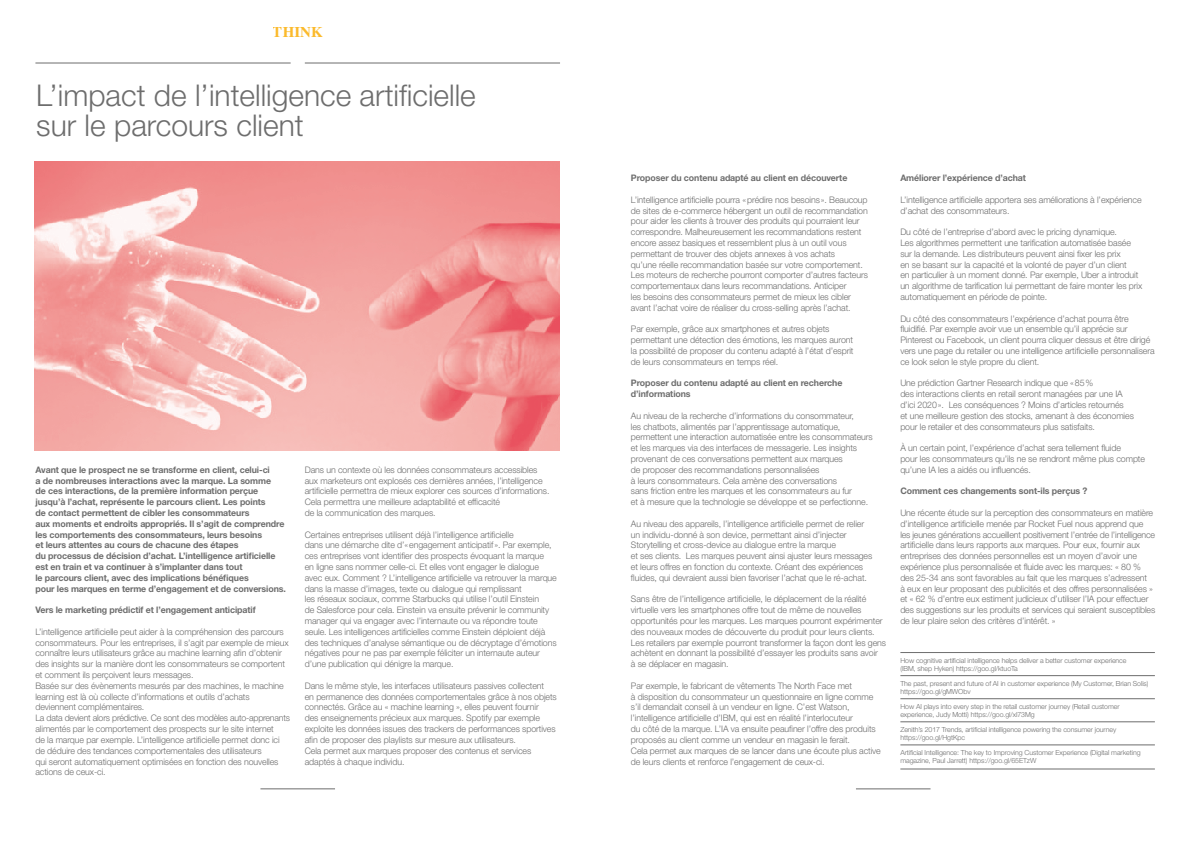
<style>
.page{position:relative;width:1191px;height:842px;background:#fff}
.page>*{position:absolute;margin:0;border:0;box-sizing:border-box;transform-origin:0 0}
.t1{font:300 30px/30px "Helvetica Neue LT Std";color:#6d6d6d}
.t2{font:700 15px "Times";color:#fbba2c}
.t3{font:300 9px/10.8px "Helvetica Neue LT Std";letter-spacing:-.01em;color:#6d6d6d}
.t4{font:700 9px/10.8px "Helvetica Neue LT Std";letter-spacing:-.01em;color:#6d6d6d}
.t5{font:300 7px/8px "Helvetica Neue LT Std";letter-spacing:-.01em;color:#6d6d6d}
</style>
<div class="page">
<hr style="left:260px;top:789px;width:75px;height:1px;background:#6d6d6d">
<hr style="left:35px;top:63px;width:256px;height:1px;background:#6d6d6d">
<hr style="left:305px;top:63px;width:255px;height:1px;background:#6d6d6d">
<hr style="left:856px;top:789px;width:74px;height:1px;background:#6d6d6d">
<hr style="left:900px;top:652px;width:254px;height:1px;background:#6d6d6d">
<hr style="left:900px;top:675px;width:254px;height:1px;background:#6d6d6d">
<hr style="left:900px;top:698px;width:254px;height:1px;background:#6d6d6d">
<hr style="left:900px;top:721px;width:254px;height:1px;background:#6d6d6d">
<hr style="left:900px;top:745px;width:254px;height:1px;background:#6d6d6d">
<hr style="left:900px;top:769px;width:254px;height:1px;background:#6d6d6d">
<img style="left:35px;top:162px;width:524px;height:289px">
<h2 class="t2" style="left:273px;top:18px;width:52px">THINK</h2>
<h1 class="t1" style="left:36px;top:79px;width:441px">L’impact de l’intelligence artificielle sur le parcours client</h1>
<p class="t4" style="left:35px;top:464px;width:252px">Avant que le prospect ne se transforme en client, celui-ci<br>a de nombreuses interactions avec la marque. La somme<br>de ces interactions, de la première information perçue jusqu’à l’achat, représente le parcours client. Les points<br>de contact permettent de cibler les consommateurs<br>aux moments et endroits appropriés. Il s’agit de comprendre les comportements des consommateurs, leurs besoins<br>et leurs attentes au cours de chacune des étapes<br>du processus de décision d’achat. L’intelligence artificielle est en train et va continuer à s’implanter dans tout<br>le parcours client, avec des implications bénéfiques<br>pour les marques en terme d’engagement et de conversions.</p>
<p class="t4" style="left:35px;top:604px;width:222px">Vers le marketing prédictif et l’engagement anticipatif</p>
<p class="t3" style="left:35px;top:626px;width:256px">L’intelligence artificielle peut aider à la compréhension des parcours consommateurs. Pour les entreprises, il s’agit par exemple de mieux connaître leurs utilisateurs grâce au machine learning afin d’obtenir des insights sur la manière dont les consommateurs se comportent et comment ils perçoivent leurs messages.<br>Basée sur des évènements mesurés par des machines, le machine learning est là où collecte d’informations et outils d’achats deviennent complémentaires.<br>La data devient alors prédictive. Ce sont des modèles auto-apprenants alimentés par le comportement des prospects sur le site internet<br>de la marque par exemple. L’intelligence artificielle permet donc ici de déduire des tendances comportementales des utilisateurs<br>qui seront automatiquement optimisées en fonction des nouvelles actions de ceux-ci.</p>
<p class="t3" style="left:305px;top:464px;width:246px">Dans un contexte où les données consommateurs accessibles aux marketeurs ont explosés ces dernières années, l’intelligence artificielle permettra de mieux explorer ces sources d’informations.<br>Cela permettra une meilleure adaptabilité et efficacité<br>de la communication des marques.</p>
<p class="t3" style="left:305px;top:529px;width:253px">Certaines entreprises utilisent déjà l’intelligence artificielle<br>dans une démarche dite d’«engagement anticipatif». Par exemple, ces entreprises vont identifier des prospects évoquant la marque<br>en ligne sans nommer celle-ci. Et elles vont engager le dialogue avec eux. Comment ? L’intelligence artificielle va retrouver la marque dans la masse d’images, texte ou dialogue qui remplissant<br>les réseaux sociaux, comme Starbucks qui utilise l’outil Einstein<br>de Salesforce pour cela. Einstein va ensuite prévenir le community manager qui va engager avec l’internaute ou va répondre toute seule. Les intelligences artificielles comme Einstein déploient déjà des techniques d’analyse sémantique ou de décryptage d’émotions négatives pour ne pas par exemple féliciter un internaute auteur d’une publication qui dénigre la marque.</p>
<p class="t3" style="left:305px;top:680px;width:253px">Dans le même style, les interfaces utilisateurs passives collectent<br>en permanence des données comportementales grâce à nos objets connectés. Grâce au « machine learning », elles peuvent fournir<br>des enseignements précieux aux marques. Spotify par exemple exploite les données issues des trackers de performances sportives afin de proposer des playlists sur mesure aux utilisateurs.<br>Cela permet aux marques proposer des contenus et services adaptés à chaque individu.</p>
<p class="t4" style="left:631px;top:172px;width:218px">Proposer du contenu adapté au client en découverte</p>
<p class="t3" style="left:631px;top:194px;width:239px">L’intelligence artificielle pourra «prédire nos besoins». Beaucoup de sites de e-commerce hébergent un outil de recommandation pour aider les clients à trouver des produits qui pourraient leur correspondre. Malheureusement les recommandations restent encore assez basiques et ressemblent plus à un outil vous permettant de trouver des objets annexes à vos achats<br>qu’une réelle recommandation basée sur votre comportement.<br>Les moteurs de recherche pourront comporter d’autres facteurs comportementaux dans leurs recommandations. Anticiper<br>les besoins des consommateurs permet de mieux les cibler avant l’achat voire de réaliser du cross-selling après l’achat.</p>
<p class="t3" style="left:631px;top:324px;width:224px">Par exemple, grâce aux smartphones et autres objets permettant une détection des émotions, les marques auront la possibilité de proposer du contenu adapté à l’état d’esprit de leurs consommateurs en temps réel.</p>
<p class="t4" style="left:631px;top:378px;width:213px">Proposer du contenu adapté au client en recherche d’informations</p>
<p class="t3" style="left:631px;top:410px;width:243px">Au niveau de la recherche d’informations du consommateur,<br>les chatbots, alimentés par l’apprentissage automatique, permettent une interaction automatisée entre les consommateurs et les marques via des interfaces de messagerie. Les insights provenant de ces conversations permettent aux marques<br>de proposer des recommandations personnalisées<br>à leurs consommateurs. Cela amène des conversations<br>sans friction entre les marques et les consommateurs au fur<br>et à mesure que la technologie se développe et se perfectionne.</p>
<p class="t3" style="left:631px;top:518px;width:243px">Au niveau des appareils, l’intelligence artificielle permet de relier un individu-donné à son device, permettant ainsi d’injecter Storytelling et cross-device au dialogue entre la marque<br>et ses clients. Les marques peuvent ainsi ajuster leurs messages et leurs offres en fonction du contexte. Créant des expériences fluides, qui devraient aussi bien favoriser l’achat que le ré-achat.</p>
<p class="t3" style="left:631px;top:594px;width:257px">Sans être de l’intelligence artificielle, le déplacement de la réalité virtuelle vers les smartphones offre tout de même de nouvelles opportunités pour les marques. Les marques pourront expérimenter des nouveaux modes de découverte du produit pour leurs clients.<br>Les retailers par exemple pourront transformer la façon dont les gens achètent en donnant la possibilité d’essayer les produits sans avoir<br>à se déplacer en magasin.</p>
<p class="t3" style="left:631px;top:680px;width:251px">Par exemple, le fabricant de vêtements The North Face met<br>à disposition du consommateur un questionnaire en ligne comme s’il demandait conseil à un vendeur en ligne. C’est Watson, l’intelligence artificielle d’IBM, qui est en réalité l’interlocuteur<br>du côté de la marque. L’IA va ensuite peaufiner l’offre des produits proposés au client comme un vendeur en magasin le ferait.<br>Cela permet aux marques de se lancer dans une écoute plus active de leurs clients et renforce l’engagement de ceux-ci.</p>
<p class="t4" style="left:900px;top:172px;width:127px">Améliorer l’expérience d’achat</p>
<p class="t3" style="left:900px;top:194px;width:243px">L’intelligence artificielle apportera ses améliorations à l’expérience d’achat des consommateurs.</p>
<p class="t3" style="left:900px;top:226px;width:243px">Du côté de l’entreprise d’abord avec le pricing dynamique.<br>Les algorithmes permettent une tarification automatisée basée sur la demande. Les distributeurs peuvent ainsi fixer les prix<br>en se basant sur la capacité et la volonté de payer d’un client<br>en particulier à un moment donné. Par exemple, Uber a introduit un algorithme de tarification lui permettant de faire monter les prix automatiquement en période de pointe.</p>
<p class="t3" style="left:900px;top:313px;width:256px">Du côté des consommateurs l’expérience d’achat pourra être fluidifié. Par exemple avoir vue un ensemble qu’il apprécie sur Pinterest ou Facebook, un client pourra cliquer dessus et être dirigé vers une page du retailer ou une intelligence artificielle personnalisera ce look selon le style propre du client.</p>
<p class="t3" style="left:900px;top:378px;width:235px">Une prédiction Gartner Research indique que «85%<br>des interactions clients en retail seront managées par une IA d’ici 2020». Les conséquences ? Moins d’articles retournés<br>et une meilleure gestion des stocks, amenant à des économies pour le retailer et des consommateurs plus satisfaits.</p>
<p class="t3" style="left:900px;top:442px;width:246px">À un certain point, l’expérience d’achat sera tellement fluide<br>pour les consommateurs qu’ils ne se rendront même plus compte qu’une IA les a aidés ou influencés.</p>
<p class="t4" style="left:900px;top:486px;width:189px">Comment ces changements sont-ils perçus ?</p>
<p class="t3" style="left:900px;top:507px;width:256px">Une récente étude sur la perception des consommateurs en matière d’intelligence artificielle menée par Rocket Fuel nous apprend que les jeunes générations accueillent positivement l’entrée de l’intelligence artificielle dans leurs rapports aux marques. Pour eux, fournir aux entreprises des données personnelles est un moyen d’avoir une expérience plus personnalisée et fluide avec les marques: « 80 % des 25-34 ans sont favorables au fait que les marques s’adressent<br>à eux en leur proposant des publicités et des offres personnalisées » et « 62 % d’entre eux estiment judicieux d’utiliser l’IA pour effectuer des suggestions sur les produits et services qui seraient susceptibles de leur plaire selon des critères d’intérêt. »</p>
<p class="t5" style="left:900px;top:656px;width:227px">How cognitive artificial intelligence helps deliver a better customer experience (IBM, shep Hyken) https://goo.gl/ktuoTa</p>
<p class="t5" style="left:900px;top:679px;width:250px">The past, present and future of AI in customer experience (My Customer, Brian Solis) https://goo.gl/gMWObv</p>
<p class="t5" style="left:900px;top:702px;width:221px">How AI plays into every step in the retail customer journey (Retail customer experience, Judy Motti) https://goo.gl/xI73Mg</p>
<p class="t5" style="left:900px;top:725px;width:217px">Zenith’s 2017 Trends, artificial intelligence powering the consumer journey https://goo.gl/HgtKpc</p>
<p class="t5" style="left:900px;top:748px;width:242px">Artificial Intelligence: The key to Improving Customer Experience (Digital marketing magazine, Paul Jarrett) https://goo.gl/65ETzW</p>
</div>
